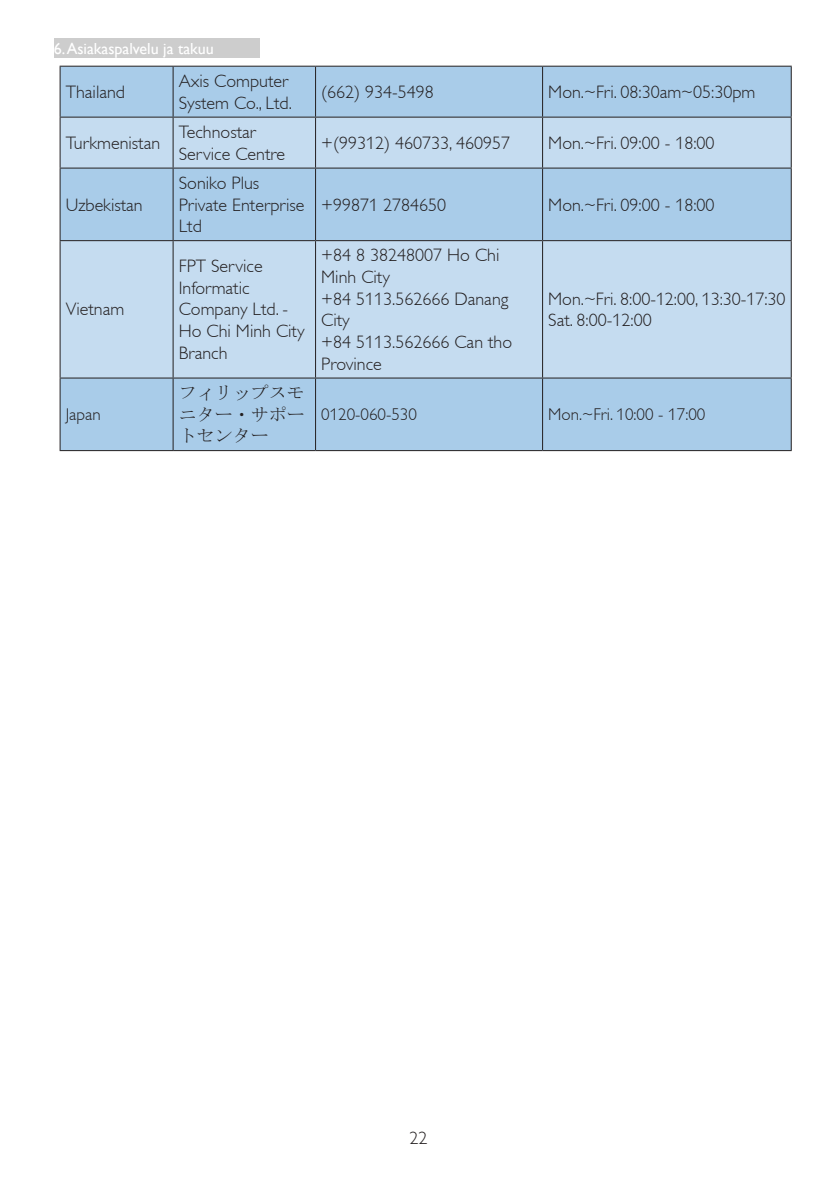
<style>
.page{position:relative;width:840px;height:1191px;background:#fff}
.page>*{position:absolute;margin:0;border:0;box-sizing:border-box;transform-origin:0 0}
.t1{font:300 18px/21.6px "Gill Alt One";color:#231f20}
.t2{font:18px/21.6px "MS Mincho";color:#231f20;text-align:justify}
.t3{font:300 17px "Gill Alt One";color:#231f20}
.t4{font:16px "Gill Sans Alt One WGL";color:#fff}
</style>
<div class="page">
<div style="left:54px;top:38px;width:205px;height:20px;background:#cdcdcd"></div>
<div style="left:61px;top:67px;width:729px;height:383px;background:#a9cce9"></div>
<svg style="left:61px;top:118px;width:729px;height:259px;background:#bcd6ed"></svg>
<hr style="left:60px;top:67px;width:1px;height:50px;background:#231f20">
<hr style="left:60px;top:66px;width:113px;height:1px;background:#231f20">
<hr style="left:172px;top:67px;width:1px;height:50px;background:#231f20">
<hr style="left:173px;top:66px;width:142px;height:1px;background:#231f20">
<hr style="left:315px;top:67px;width:1px;height:50px;background:#231f20">
<hr style="left:315px;top:66px;width:227px;height:1px;background:#231f20">
<hr style="left:541px;top:67px;width:1px;height:50px;background:#231f20">
<hr style="left:790px;top:67px;width:1px;height:50px;background:#231f20">
<hr style="left:542px;top:66px;width:249px;height:1px;background:#231f20">
<hr style="left:60px;top:118px;width:1px;height:50px;background:#231f20">
<hr style="left:60px;top:117px;width:113px;height:1px;background:#231f20">
<hr style="left:172px;top:118px;width:1px;height:50px;background:#231f20">
<hr style="left:173px;top:117px;width:142px;height:1px;background:#231f20">
<hr style="left:315px;top:118px;width:1px;height:50px;background:#231f20">
<hr style="left:315px;top:117px;width:227px;height:1px;background:#231f20">
<hr style="left:541px;top:118px;width:1px;height:50px;background:#231f20">
<hr style="left:790px;top:118px;width:1px;height:50px;background:#231f20">
<hr style="left:542px;top:117px;width:249px;height:1px;background:#231f20">
<hr style="left:60px;top:169px;width:1px;height:71px;background:#231f20">
<hr style="left:60px;top:168px;width:113px;height:1px;background:#231f20">
<hr style="left:172px;top:169px;width:1px;height:71px;background:#231f20">
<hr style="left:173px;top:168px;width:142px;height:1px;background:#231f20">
<hr style="left:315px;top:169px;width:1px;height:71px;background:#231f20">
<hr style="left:315px;top:168px;width:227px;height:1px;background:#231f20">
<hr style="left:541px;top:169px;width:1px;height:71px;background:#231f20">
<hr style="left:790px;top:169px;width:1px;height:71px;background:#231f20">
<hr style="left:542px;top:168px;width:249px;height:1px;background:#231f20">
<hr style="left:60px;top:241px;width:1px;height:136px;background:#231f20">
<hr style="left:60px;top:240px;width:113px;height:1px;background:#231f20">
<hr style="left:172px;top:241px;width:1px;height:136px;background:#231f20">
<hr style="left:173px;top:240px;width:142px;height:1px;background:#231f20">
<hr style="left:315px;top:241px;width:1px;height:136px;background:#231f20">
<hr style="left:315px;top:240px;width:227px;height:1px;background:#231f20">
<hr style="left:541px;top:241px;width:1px;height:136px;background:#231f20">
<hr style="left:790px;top:241px;width:1px;height:136px;background:#231f20">
<hr style="left:542px;top:240px;width:249px;height:1px;background:#231f20">
<hr style="left:60px;top:378px;width:1px;height:72px;background:#231f20">
<hr style="left:60px;top:377px;width:113px;height:1px;background:#231f20">
<hr style="left:60px;top:450px;width:113px;height:1px;background:#231f20">
<hr style="left:172px;top:378px;width:1px;height:72px;background:#231f20">
<hr style="left:173px;top:377px;width:142px;height:1px;background:#231f20">
<hr style="left:173px;top:450px;width:142px;height:1px;background:#231f20">
<hr style="left:315px;top:378px;width:1px;height:72px;background:#231f20">
<hr style="left:315px;top:377px;width:227px;height:1px;background:#231f20">
<hr style="left:315px;top:450px;width:227px;height:1px;background:#231f20">
<hr style="left:541px;top:378px;width:1px;height:72px;background:#231f20">
<hr style="left:790px;top:378px;width:1px;height:72px;background:#231f20">
<hr style="left:542px;top:377px;width:249px;height:1px;background:#231f20">
<hr style="left:542px;top:450px;width:249px;height:1px;background:#231f20">
<p class="t4" style="left:54px;top:38px;width:161px">6. Asiakaspalvelu ja takuu</p>
<p class="t1" style="left:66px;top:81px;width:61px">Thailand</p>
<p class="t1" style="left:179px;top:70px;width:115px">Axis Computer<br>System Co., Ltd.</p>
<p class="t1" style="left:321px;top:81px;width:114px">(662) 934-5498</p>
<p class="t1" style="left:548px;top:81px;width:209px">Mon.~Fri. 08:30am~05:30pm</p>
<p class="t1" style="left:66px;top:132px;width:96px">Turkmenistan</p>
<p class="t1" style="left:179px;top:121px;width:108px">Technostar<br>Service Centre</p>
<p class="t1" style="left:321px;top:132px;width:190px">+(99312) 460733, 460957</p>
<p class="t1" style="left:548px;top:132px;width:168px">Mon.~Fri. 09:00 - 18:00</p>
<p class="t1" style="left:66px;top:194px;width:78px">Uzbekistan</p>
<p class="t1" style="left:179px;top:172px;width:127px">Soniko Plus<br>Private Enterprise<br>Ltd</p>
<p class="t1" style="left:321px;top:194px;width:126px">+99871 2784650</p>
<p class="t1" style="left:548px;top:194px;width:168px">Mon.~Fri. 09:00 - 18:00</p>
<p class="t1" style="left:66px;top:299px;width:60px">Vietnam</p>
<p class="t3" style="left:66px;top:405px;width:37px">Japan</p>
<p class="t1" style="left:179px;top:255px;width:127px">FPT Service<br>Informatic<br>Company Ltd. -<br>Ho Chi Minh City<br>Branch</p>
<p class="t1" style="left:321px;top:245px;width:192px">+84 8 38248007 Ho Chi<br>Minh City<br>+84 5113.562666 Danang<br>City<br>+84 5113.562666 Can tho<br>Province</p>
<p class="t1" style="left:548px;top:288px;width:239px">Mon.~Fri. 8:00-12:00, 13:30-17:30<br>Sat. 8:00-12:00</p>
<p class="t2" style="left:179px;top:382px;width:127px">フィリップスモニター・サポートセンター</p>
<p class="t3" style="left:321px;top:405px;width:97px">0120-060-530</p>
<p class="t3" style="left:548px;top:405px;width:158px">Mon.~Fri. 10:00 - 17:00</p>
<p class="t1" style="left:409px;top:1127px;width:19px">22</p>
</div>
